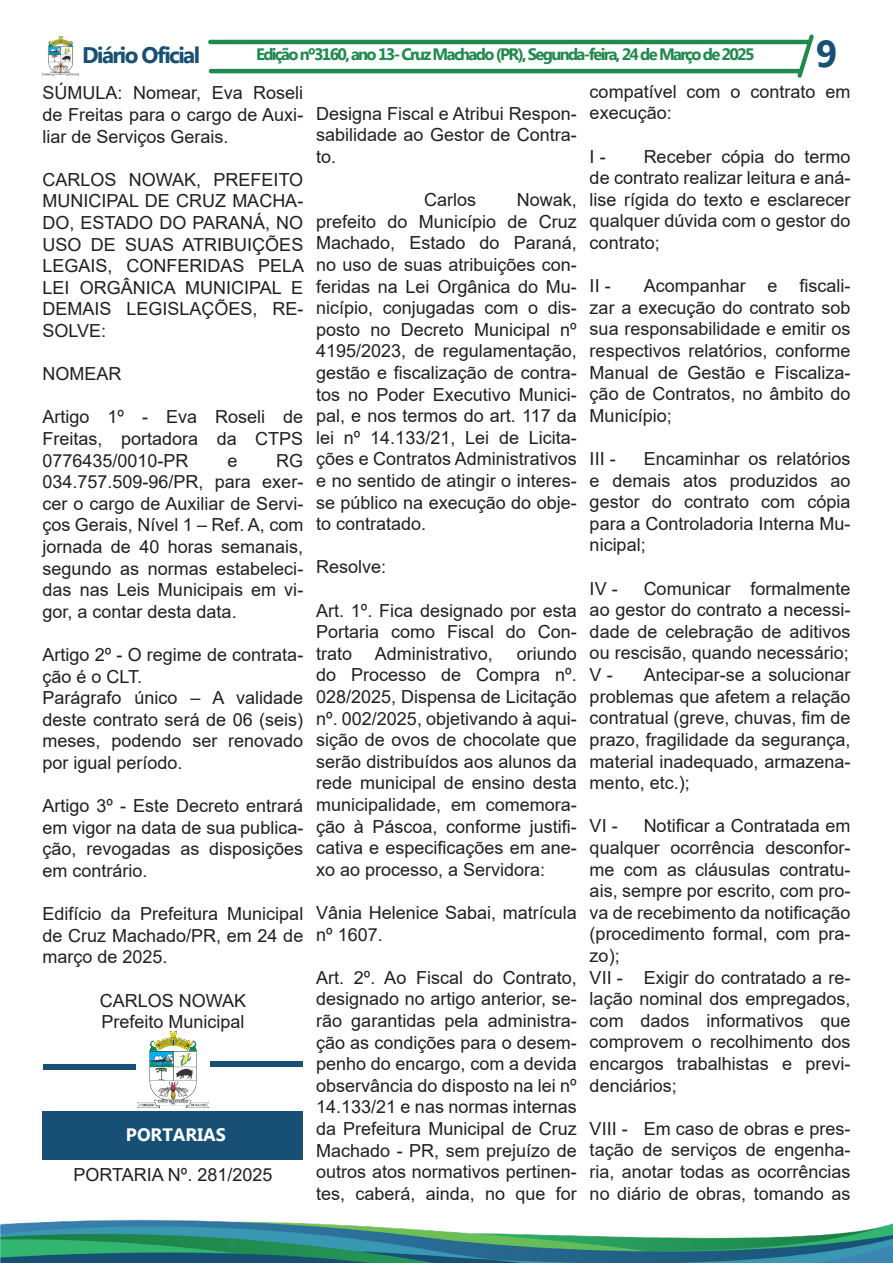
<style>
.page{position:relative;width:893px;height:1263px;background:#fff}
.page>*{position:absolute;margin:0;border:0;box-sizing:border-box;transform-origin:0 0}
.t1{font:700 37.5px "Myanmar Text";color:#175074}
.t2{font:700 22.5px "Myanmar Text";letter-spacing:-.07em;color:#175074}
.t3{font:18px/21.6px "Arial";color:#231f20;text-align:justify}
.t4{font:700 18px "Myanmar Text";color:#fff}
.t5{font:700 16.5px "Myanmar Text";letter-spacing:-.1em;color:#20894d}
</style>
<div class="page">
<hr style="left:208px;top:40px;width:602px;height:4px;background:#20894d;border-radius:2px">
<hr style="left:209px;top:69px;width:593px;height:4px;background:#20894d;border-radius:2px">
<img style="left:43px;top:37px;width:36px;height:38px">
<svg style="left:797px;top:34px;width:17px;height:44px"></svg>
<img style="left:0;top:1219px;width:893px;height:44px">
<svg style="left:43px;top:1064px;width:92px;height:5px"></svg>
<img style="left:138px;top:1032px;width:70px;height:75px">
<svg style="left:210px;top:1061px;width:93px;height:6px"></svg>
<div style="left:43px;top:1111px;width:260px;height:49px;background:#175074"></div>
<p class="t2" style="left:82px;top:42px;width:119px">Diário Oficial</p>
<p class="t5" style="left:256px;top:45px;width:500px">Edição nº3160, ano 13- Cruz Machado (PR), Segunda-feira, 24 de Março de 2025</p>
<p class="t1" style="left:816px;top:32px;width:23px">9</p>
<p class="t3" style="left:43px;top:82px;width:262px">SÚMULA: Nomear, Eva Roseli de Freitas para o cargo de Auxi&shy;liar de Serviços Gerais.</p>
<p class="t3" style="left:43px;top:169px;width:263px">CARLOS NOWAK, PREFEITO MUNICIPAL DE CRUZ MACHA-DO, ESTADO DO PARANÁ, NO USO DE SUAS ATRIBUIÇÕES LEGAIS, CONFERIDAS PELA LEI ORGÂNICA MUNICIPAL E DEMAIS LEGISLAÇÕES, RE-SOLVE:</p>
<p class="t3" style="left:43px;top:363px;width:81px">NOMEAR</p>
<p class="t3" style="left:43px;top:406px;width:262px">Artigo 1º - Eva Roseli de Freitas, portadora da CTPS 0776435/0010-PR</p>
<p class="t3" style="left:590px;top:81px;width:262px">compatível com o contrato em execução:</p>
<p class="t3" style="left:590px;top:145px;width:17px">I -</p>
<p class="t3" style="left:316px;top:103px;width:262px">Designa Fiscal e Atribui Respon&shy;sabilidade ao Gestor de Contra&shy;to.</p>
<p class="t3" style="left:424px;top:189px;width:54px">Carlos</p>
<p class="t3" style="left:590px;top:145px;width:262px;text-indent:54px">Receber cópia do termo de contrato realizar leitura e aná&shy;lise rígida do texto e esclarecer qualquer dúvida com o gestor do contrato;</p>
<p class="t3" style="left:590px;top:275px;width:23px">II -</p>
<p class="t3" style="left:316px;top:189px;width:262px;text-indent:201px">Nowak, prefeito do Município de Cruz Machado, Estado do Paraná, no uso de suas atribuições con&shy;feridas na Lei Orgânica do Mu&shy;nicípio, conjugadas com o dis&shy;posto no Decreto Municipal nº 4195/2023, de regulamentação, gestão e fiscalização de contra&shy;tos no Poder Executivo Munici&shy;pal, e nos termos do art. 117 da lei nº 14.133/21, Lei de Licita&shy;ções e Contratos Administrativos e no sentido de atingir o interes&shy;se público na execução do obje&shy;to contratado.</p>
<p class="t3" style="left:316px;top:556px;width:72px">Resolve:</p>
<p class="t3" style="left:316px;top:599px;width:262px">Art. 1º. Fica designado por esta Portaria como Fiscal do Con&shy;trato</p>
<p class="t3" style="left:590px;top:275px;width:262px;text-indent:54px">Acompanhar e fiscali&shy;zar a execução do contrato sob sua responsabilidade e emitir os respectivos relatórios, conforme Manual de Gestão e Fiscaliza&shy;ção de Contratos, no âmbito do Município;</p>
<p class="t3" style="left:590px;top:448px;width:28px">III -</p>
<p class="t3" style="left:590px;top:448px;width:262px;text-indent:54px">Encaminhar os relatórios e demais atos produzidos ao gestor do contrato com cópia para a Controladoria Interna Mu&shy;nicipal;</p>
<p class="t3" style="left:590px;top:577px;width:30px">IV -</p>
<p class="t3" style="left:43px;top:449px;width:262px;text-indent:234px">RG 034.757.509-96/PR, para exer&shy;cer o cargo de Auxiliar de Servi&shy;ços Gerais, Nível 1 – Ref. A, com jornada de 40 horas semanais, segundo as normas estabeleci&shy;das nas Leis Municipais em vi&shy;gor, a contar desta data.</p>
<p class="t3" style="left:43px;top:644px;width:262px">Artigo 2º - O regime de contrata&shy;ção é o CLT.</p>
<p class="t3" style="left:43px;top:687px;width:262px">Parágrafo único – A validade deste contrato será de 06 (seis) meses, podendo ser renovado por igual período.</p>
<p class="t3" style="left:43px;top:795px;width:262px">Artigo 3º - Este Decreto entrará em vigor na data de sua publica&shy;ção, revogadas as disposições em contrário.</p>
<p class="t3" style="left:43px;top:903px;width:262px">Edifício da Prefeitura Municipal de Cruz Machado/PR, em 24 de março de 2025.</p>
<p class="t3" style="left:100px;top:989px;width:148px">CARLOS NOWAK</p>
<p class="t3" style="left:101px;top:1011px;width:145px">Prefeito Municipal</p>
<p class="t3" style="left:227px;top:449px;width:12px">e</p>
<p class="t3" style="left:590px;top:577px;width:262px;text-indent:54px">Comunicar formalmente ao gestor do contrato a necessi&shy;dade de celebração de aditivos ou rescisão, quando necessário;</p>
<p class="t3" style="left:590px;top:664px;width:25px">V -</p>
<p class="t3" style="left:316px;top:643px;width:262px;text-indent:201px">oriundo do Processo de Compra nº.<br>028/2025, Dispensa de Licitação nº. 002/2025, objetivando à aqui&shy;sição de ovos de chocolate que serão distribuídos aos alunos da rede municipal de ensino desta municipalidade, em comemora&shy;ção à Páscoa, conforme justifi&shy;cativa e especificações em ane&shy;xo ao processo, a Servidora:</p>
<p class="t3" style="left:316px;top:902px;width:262px">Vânia Helenice Sabai, matrícula nº 1607.</p>
<p class="t3" style="left:316px;top:967px;width:262px">Art. 2º. Ao Fiscal do Contrato, designado no artigo anterior, se&shy;rão garantidas pela administra&shy;ção as condições para o desem&shy;penho do encargo, com a devida observância do disposto na lei nº 14.133/21 e nas normas internas da Prefeitura Municipal de Cruz Machado - PR, sem prejuízo de outros atos normativos pertinen&shy;tes, caberá, ainda, no que for</p>
<p class="t3" style="left:375px;top:643px;width:120px">Administrativo,</p>
<p class="t3" style="left:590px;top:664px;width:262px;text-indent:54px">Antecipar-se a solucionar problemas que afetem a relação contratual (greve, chuvas, fim de prazo, fragilidade da segurança, material inadequado, armazena&shy;mento, etc.);</p>
<p class="t3" style="left:590px;top:815px;width:30px">VI -</p>
<p class="t3" style="left:590px;top:815px;width:262px;text-indent:54px">Notificar a Contratada em qualquer ocorrência desconfor&shy;me com as cláusulas contratu&shy;ais, sempre por escrito, com pro&shy;va de recebimento da notificação (procedimento formal, com pra&shy;zo);</p>
<p class="t3" style="left:590px;top:966px;width:262px">VII - Exigir do contratado a re&shy;lação nominal dos empregados, com dados informativos que comprovem o recolhimento dos encargos trabalhistas e previ&shy;denciários;</p>
<p class="t3" style="left:590px;top:1117px;width:262px">VIII - Em caso de obras e pres&shy;tação de serviços de engenha&shy;ria, anotar todas as ocorrências no diário de obras, tomando as</p>
<p class="t4" style="left:126px;top:1124px;width:101px">PORTARIAS</p>
<p class="t3" style="left:73px;top:1164px;width:200px">PORTARIA Nº. 281/2025</p>
</div>
